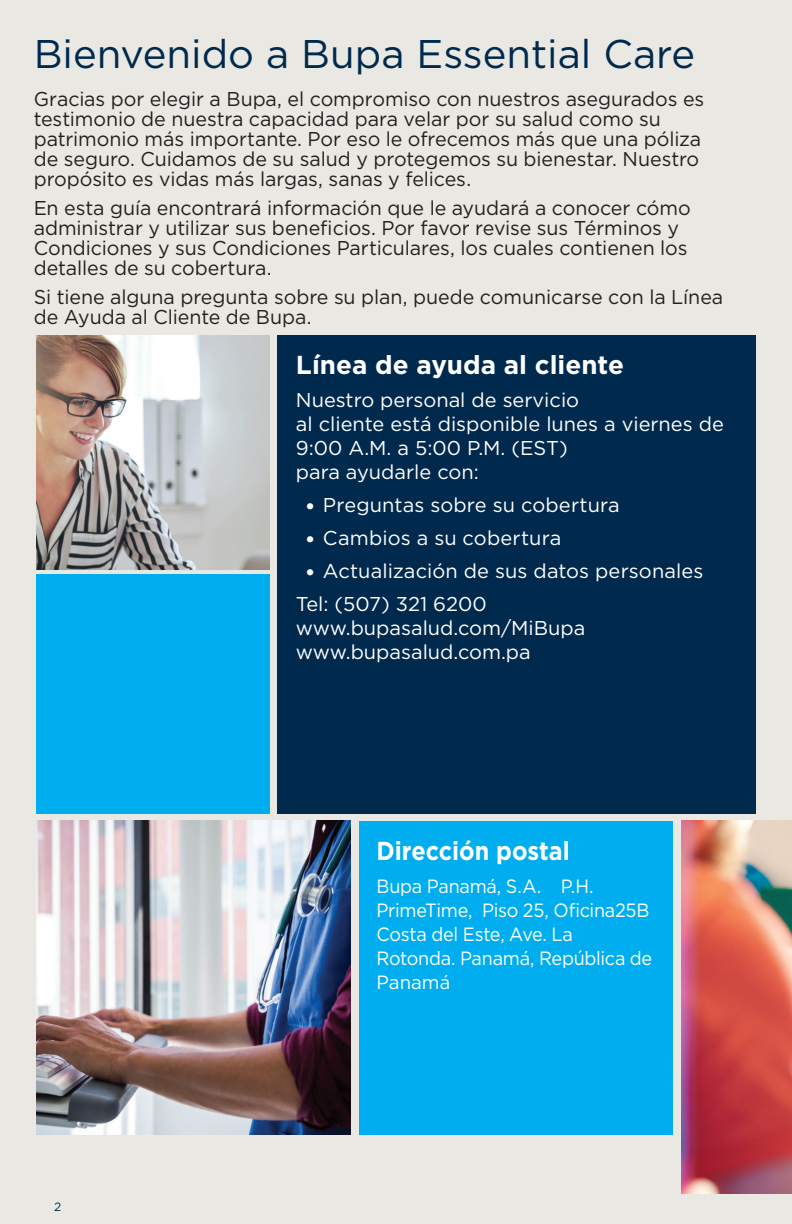
<style>
.page{position:relative;width:792px;height:1224px;background:#e9e8e2}
.page>*{position:absolute;margin:0;border:0;box-sizing:border-box;transform-origin:0 0}
.t1{font:40px "Gotham";color:#00294e}
.t2{font:700 26px "Gotham";color:#fff}
.t3{font:700 26px "Gotham";color:#fff;scale:.9 1}
.t4{font:20px/20px "Gotham";letter-spacing:-.005em;color:#231f20}
.t5{font:20px/24px "Gotham";color:#fff}
.t6{font:19.2px/24px "Gotham";letter-spacing:-.015em;color:#fff;scale:.94 1}
.t7{font:12px "Gotham";color:#00294e}
.s1{font-weight:500;font-size:22px}
.s2{font-size:20px}
</style>
<div class="page">
<div style="left:278px;top:335px;width:478px;height:478px;background:#00294e"></div>
<div style="left:36px;top:574px;width:234px;height:240px;background:#00aeef"></div>
<div style="left:359px;top:821px;width:313px;height:314px;background:#00aeef"></div>
<img style="left:36px;top:335px;width:234px;height:234px">
<img style="left:681px;top:821px;width:111px;height:373px">
<img style="left:37px;top:821px;width:314px;height:314px">
<h1 class="t1" style="left:34px;top:28px;width:663px">Bienvenido a Bupa Essential Care</h1>
<p class="t4" style="left:34px;top:88px;width:672px">Gracias por elegir a Bupa, el compromiso con nuestros asegurados es testimonio de nuestra capacidad para velar por su salud como su patrimonio más importante. Por eso le ofrecemos más que una póliza de seguro. Cuidamos de su salud y protegemos su bienestar. Nuestro propósito es vidas más largas, sanas y felices.</p>
<p class="t4" style="left:34px;top:197px;width:659px">En esta guía encontrará información que le ayudará a conocer cómo administrar y utilizar sus beneficios. Por favor revise sus Términos y Condiciones y sus Condiciones Particulares, los cuales contienen los detalles de su cobertura.</p>
<p class="t4" style="left:34px;top:286px;width:691px">Si tiene alguna pregunta sobre su plan, puede comunicarse con la Línea de Ayuda al Cliente de Bupa.</p>
<h2 class="t2" style="left:296px;top:347px;width:330px">Línea de ayuda al cliente</h2>
<p class="t5" style="left:296px;top:387px;width:429px">Nuestro personal de servicio<br>al cliente está disponible lunes a viernes de<br>9:00 A.M. a 5:00 P.M. (EST)<br>para ayudarle con:</p>
<p class="t5" style="left:305px;top:492px;width:316px"><span class="s1">•</span> Preguntas sobre su cobertura</p>
<p class="t5" style="left:305px;top:525px;width:258px"><span class="s1">•</span> Cambios a su cobertura</p>
<p class="t5" style="left:296px;top:554px;width:409px;line-height:33px;text-indent:9px"><span class="s1">•</span> Actualización de sus datos personales<br>Tel: (507) 321 6200</p>
<p class="t5" style="left:296px;top:615px;width:291px">www.bupasalud.com/MiBupa www.bupasalud.com.pa</p>
<p class="t7" style="left:54px;top:1199px;width:9px">2</p>
<h2 class="t3" style="left:377px;top:833px;width:216px">Dirección postal</h2>
<p class="t6" style="left:377px;top:873px;width:295px">Bupa Panamá, S.A. P.H.<br>PrimeTime, Piso 25, Oficina25B<br>Costa del Este, Ave. La<br>Rotonda. Panamá, Rep<span class="s2">ú</span>blica de<br>Panamá</p>
</div>
